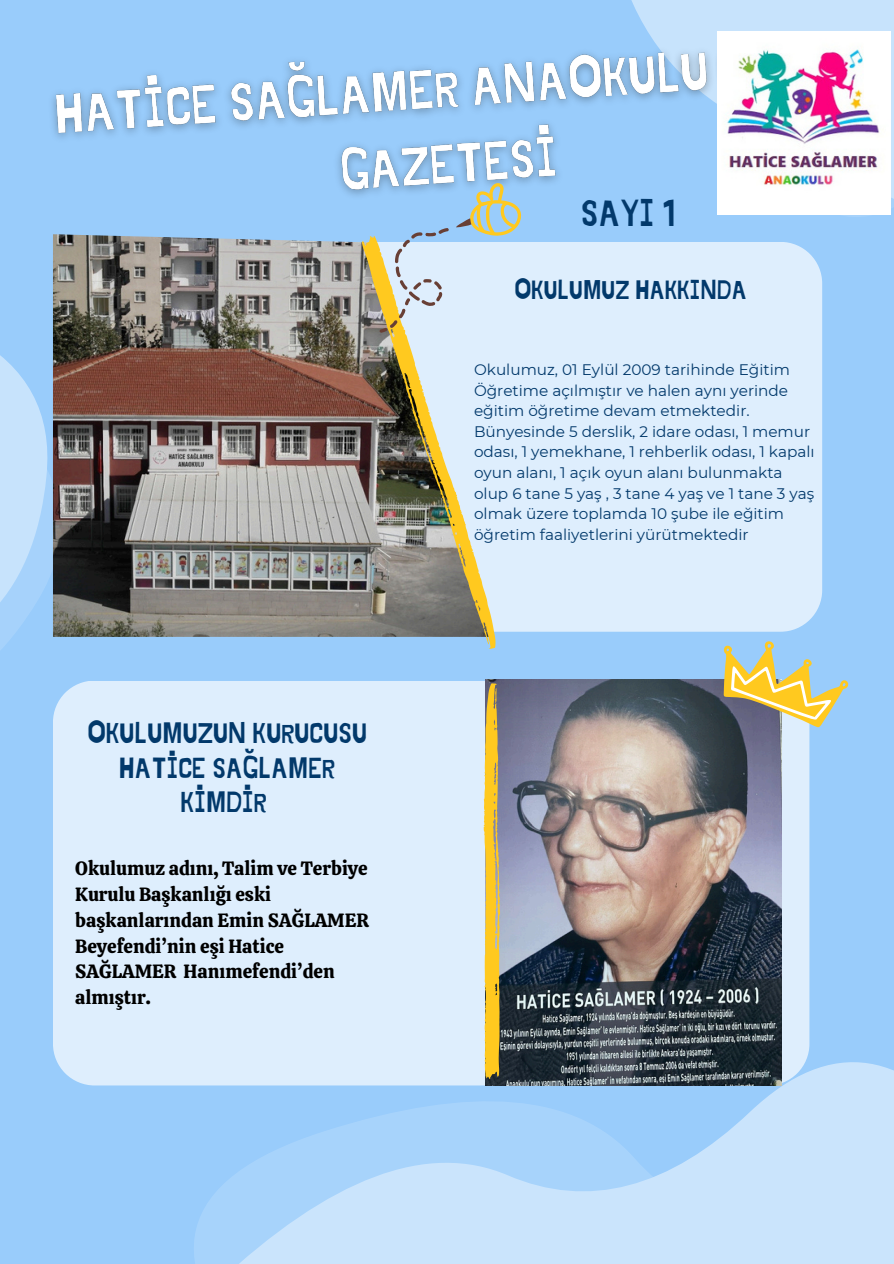
<style>
.page{position:relative;width:894px;height:1264px;background:#fff}
.page>*{position:absolute;margin:0;border:0;box-sizing:border-box;transform-origin:0 0}
.t1{font:37.35px "Jingleberry";color:#02396b}
.t2{font:28.95px/34.3px "Jingleberry";color:#02396b;text-align:center}
.t3{font:26.4px "Jingleberry";color:#02396b}
.t4{font:19.05px/25.8px "Calistoga";color:#000}
.t5{font:15.3px/20.5px "Montserrat";color:#02396b}
</style>
<div class="page">
<div style="left:0;top:0;width:893px;height:1263px;background:#99ccfb"></div>
<div style="left:53px;top:681px;width:756px;height:404px;background:#deeefd"></div>
<img style="left:485px;top:679px;width:296px;height:377px">
<svg style="left:0;top:355px;width:66px;height:476px"></svg>
<svg style="left:129px;top:1056px;width:764px;height:32px"></svg>
<svg style="left:194px;top:1088px;width:699px;height:175px;fill:#cae4fc"></svg>
<svg style="left:631px;top:0;width:262px;height:217px;fill:#c7e3fc"></svg>
<div style="left:53px;top:242px;width:769px;height:389px;background:#deeefd;border-radius:42px"></div>
<img style="left:53px;top:234px;width:306px;height:402px">
<img style="left:52px;top:12px;width:799px;height:205px">
<img style="left:717px;top:31px;width:173px;height:184px">
<img style="left:359px;top:236px;width:144px;height:413px">
<svg style="left:482px;top:628px;width:8px;height:16px"></svg>
<svg style="left:379px;top:183px;width:142px;height:150px"></svg>
<svg style="left:483px;top:683px;width:17px;height:396px"></svg>
<svg style="left:708px;top:627px;width:141px;height:109px"></svg>
<p class="t2" style="left:87px;top:717px;width:281px">OKULUMUZUN KURUCUSU<br>HATİCE SAĞLAMER<br>KİMDİR</p>
<p class="t4" style="left:75px;top:855px;width:295px">Okulumuz adını, Talim ve Terbiye<br>Kurulu Başkanlığı eski başkanlarından Emin SAĞLAMER<br>Beyefendi’nin eşi Hatice<br>SAĞLAMER Hanımefendi’den almıştır.</p>
<p class="t1" style="left:580px;top:196px;width:96px">SAYI 1</p>
<p class="t3" style="left:514px;top:278px;width:234px">OKULUMUZ HAKKINDA</p>
<h2 class="t5" style="left:474px;top:359px;width:342px">Okulumuz, 01 Eylül 2009 tarihinde Eğitim Öğreti me açılmıştır ve halen aynı yeri nde eğiti m öğreti me devam etmektedi r.<br>Bünyesi nde 5 dersli k, 2 idare odası, 1 memur odası, 1 yemekhane, 1 rehberli k odası, 1 kapalı oyun alanı, 1 açık oyun alanı bulunmakta olup 6 tane 5 yaş , 3 tane 4 yaş ve 1 tane 3 yaş olmak üzere toplamda 10 şube i le eğiti m öğreti m faaliyetleri ni yürütmektedi r</h2>
</div>
